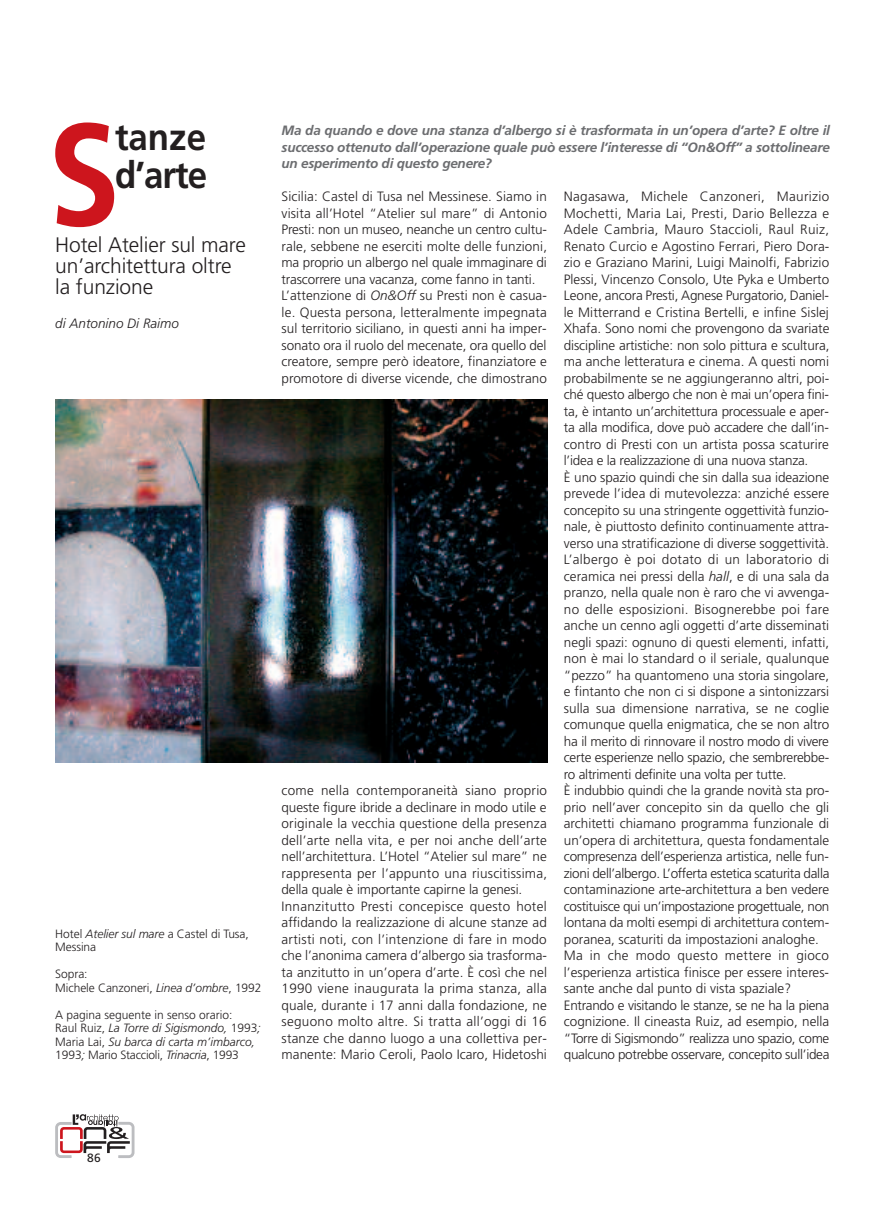
<style>
.page{position:relative;width:893px;height:1212px;background:#fff}
.page>*{position:absolute;margin:0;border:0;box-sizing:border-box;transform-origin:0 0}
.t1{font:700 144.9px "Frutiger";color:#cd151d;scale:.9 1}
.t2{font:700 37.5px/37.5px "Frutiger";color:#231f20;scale:.93 1}
.t3{font:300 21px/21px "Frutiger";letter-spacing:-.005em;color:#231f20}
.t4{font:300 13.5px/16.5px "Frutiger";color:#231f20}
.t5{font:italic 700 13.5px/16.5px "Frutiger";letter-spacing:-.015em;color:#6c6d70;text-align:justify}
.t6{font:italic 300 13.5px "Frutiger";color:#231f20}
.t7{font:300 12px/13.5px "Frutiger";letter-spacing:-.005em;color:#231f20}
.t8{font:12px "Frutiger";color:#231f20}
.s1{font-style:italic}
</style>
<div class="page">
<svg style="left:55px;top:1114px;width:80px;height:44px"></svg>
<img style="left:55px;top:399px;width:492px;height:363px">
<h1 class="t1" style="left:48px;top:117px;width:82px">S</h1>
<h2 class="t2" style="left:115px;top:121px;width:100px">tanze d’arte</h2>
<h3 class="t3" style="left:55px;top:236px;width:192px">Hotel Atelier sul mare un’architettura oltre la funzione</h3>
<p class="t6" style="left:55px;top:318px;width:125px">di Antonino Di Raimo</p>
<p class="t7" style="left:55px;top:928px;width:195px">Hotel <span class="s1">Atelier sul mare</span> a Castel di Tusa,<br>Messina</p>
<p class="t7" style="left:55px;top:968px;width:208px">Sopra:<br>Michele Canzoneri, <span class="s1">Linea d’ombre</span>, 1992</p>
<p class="t7" style="left:55px;top:1009px;width:207px">A pagina seguente in senso orario:<br>Raul Ruiz, <span class="s1">La Torre di Sigismondo,</span> 1993<span class="s1">; </span>Maria Lai, <span class="s1">Su barca di carta m’imbarco, </span>1993<span class="s1">;</span> Mario Staccioli, <span class="s1">Trinacria</span>, 1993</p>
<p class="t5" style="left:282px;top:123px;width:550px">Ma da quando e dove una stanza d’albergo si è trasformata in un’opera d’arte? E oltre il successo ottenuto dall’operazione quale può essere l’interesse di “On&amp;Off” a sottolineare un esperimento di questo genere?</p>
<p class="t4" style="left:282px;top:189px;width:267px">Sicilia: Castel di Tusa nel Messinese. Siamo in visita all’Hotel “Atelier sul mare” di Antonio Presti: non un museo, neanche un centro cultu&shy;rale, sebbene ne eserciti molte delle funzioni, ma proprio un albergo nel quale immaginare di trascorrere una vacanza, come fanno in tanti.<br>L’attenzione di <span class="s1">On&amp;Off</span> su Presti non è casua&shy;le. Questa persona, letteralmente impegnata sul territorio siciliano, in questi anni ha imper&shy;sonato ora il ruolo del mecenate, ora quello del creatore, sempre però ideatore, finanziatore e promotore di diverse vicende, che dimostrano</p>
<p class="t4" style="left:282px;top:783px;width:267px">come nella contemporaneità siano proprio queste figure ibride a declinare in modo utile e originale la vecchia questione della presenza dell’arte nella vita, e per noi anche dell’arte nell’architettura. L’Hotel “Atelier sul mare” ne rappresenta per l’appunto una riuscitissima, della quale è importante capirne la genesi.<br>Innanzitutto Presti concepisce questo hotel affidando la realizzazione di alcune stanze ad artisti noti, con l’intenzione di fare in modo che l’anonima camera d’albergo sia trasforma&shy;ta anzitutto in un’opera d’arte. È così che nel 1990 viene inaugurata la prima stanza, alla quale, durante i 17 anni dalla fondazione, ne seguono molto altre. Si tratta all’oggi di 16 stanze che danno luogo a una collettiva per&shy;manente: Mario Ceroli, Paolo Icaro, Hidetoshi</p>
<p class="t4" style="left:564px;top:189px;width:267px">Nagasawa, Michele Canzoneri, Maurizio Mochetti, Maria Lai, Presti, Dario Bellezza e Adele Cambria, Mauro Staccioli, Raul Ruiz, Renato Curcio e Agostino Ferrari, Piero Dora&shy;zio e Graziano Marini, Luigi Mainolfi, Fabrizio Plessi, Vincenzo Consolo, Ute Pyka e Umberto Leone, ancora Presti, Agnese Purgatorio, Daniel&shy;le Mitterrand e Cristina Bertelli, e infine Sislej Xhafa. Sono nomi che provengono da svariate discipline artistiche: non solo pittura e scultura, ma anche letteratura e cinema. A questi nomi probabilmente se ne aggiungeranno altri, poi&shy;ché questo albergo che non è mai un’opera fini&shy;ta, è intanto un’architettura processuale e aper&shy;ta alla modifica, dove può accadere che dall’in&shy;contro di Presti con un artista possa scaturire l’idea e la realizzazione di una nuova stanza.<br>È uno spazio quindi che sin dalla sua ideazione prevede l’idea di mutevolezza: anziché essere concepito su una stringente oggettività funzio&shy;nale, è piuttosto definito continuamente attra&shy;verso una stratificazione di diverse soggettività.<br>L’albergo è poi dotato di un laboratorio di ceramica nei pressi della <span class="s1">hall</span>, e di una sala da pranzo, nella quale non è raro che vi avvenga&shy;no delle esposizioni. Bisognerebbe poi fare anche un cenno agli oggetti d’arte disseminati negli spazi: ognuno di questi elementi, infatti, non è mai lo standard o il seriale, qualunque “pezzo” ha quantomeno una storia singolare, e fintanto che non ci si dispone a sintonizzarsi sulla sua dimensione narrativa, se ne coglie comunque quella enigmatica, che se non altro ha il merito di rinnovare il nostro modo di vivere certe esperienze nello spazio, che sembrerebbe&shy;ro altrimenti definite una volta per tutte.<br>È indubbio quindi che la grande novità sta pro&shy;prio nell’aver concepito sin da quello che gli architetti chiamano programma funzionale di un’opera di architettura, questa fondamentale compresenza dell’esperienza artistica, nelle fun&shy;zioni dell’albergo. L’offerta estetica scaturita dalla contaminazione arte-architettura a ben vedere costituisce qui un’impostazione progettuale, non lontana da molti esempi di architettura contem&shy;poranea, scaturiti da impostazioni analoghe.<br>Ma in che modo questo mettere in gioco l’esperienza artistica finisce per essere interes&shy;sante anche dal punto di vista spaziale?<br>Entrando e visitando le stanze, se ne ha la piena cognizione. Il cineasta Ruiz, ad esempio, nella “Torre di Sigismondo” realizza uno spazio, come qualcuno potrebbe osservare, concepito sull’idea</p>
<p class="t8" style="left:87px;top:1153px;width:15px">86</p>
</div>
